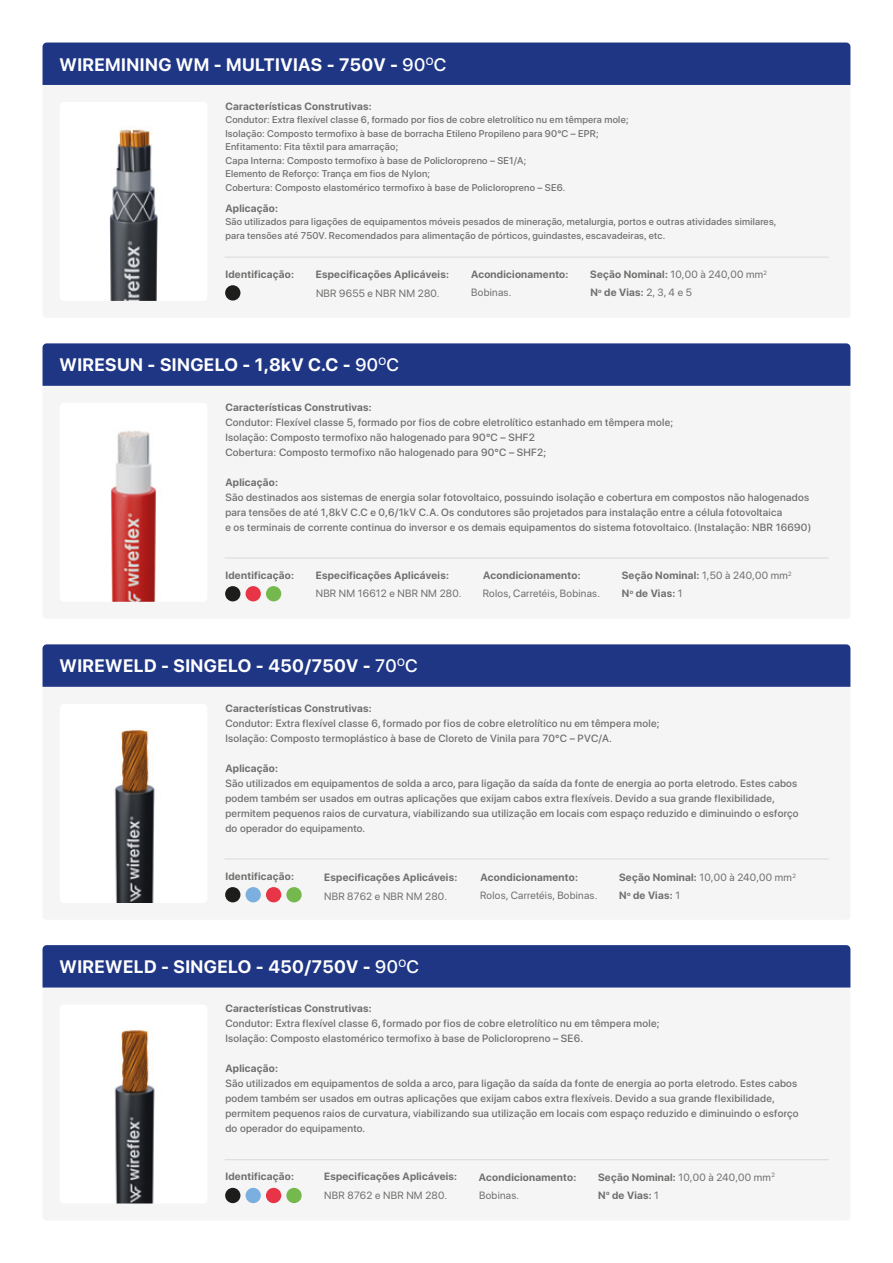
<style>
.page{position:relative;width:893px;height:1263px;background:#fff}
.page>*{position:absolute;margin:0;border:0;box-sizing:border-box;transform-origin:0 0}
.t1{font:700 18px "SF Pro Display";letter-spacing:.025em;color:#fff}
.t2{font:500 10.5px/15px "SF Pro Display";letter-spacing:.025em;color:#6f6f6e}
.t3{font:700 10.5px/18.1px "SF Pro Display";letter-spacing:.025em;color:#6f6f6e}
.t4{font:10.5px "SF Pro Display";letter-spacing:.025em;color:#6f6f6e}
.t5{font:500 9.75px/13.5px "SF Pro Display";letter-spacing:.025em;color:#6f6f6e}
.s1{font-weight:500}
.s2{font-weight:400}
</style>
<div class="page">
<div style="left:43px;top:43px;width:807px;height:42px;background:#1f3685"></div>
<div style="left:43px;top:343px;width:807px;height:43px;background:#1f3685"></div>
<hr style="left:225px;top:558px;width:604px;height:1px;background:#d9d9d9">
<div style="left:43px;top:644px;width:807px;height:43px;background:#1f3685"></div>
<hr style="left:225px;top:859px;width:604px;height:1px;background:#d9d9d9">
<div style="left:43px;top:987px;width:807px;height:217px;background:#f5f5f5"></div>
<div style="left:43px;top:945px;width:807px;height:42px;background:#1f3685"></div>
<hr style="left:225px;top:1159px;width:604px;height:1px;background:#d9d9d9">
<hr style="left:225px;top:257px;width:604px;height:1px;background:#d9d9d9">
<div style="left:225px;top:887px;width:15px;height:15px;background:#1d1d1b;border-radius:50%"></div>
<div style="left:246px;top:887px;width:15px;height:15px;background:#7bafdf;border-radius:50%"></div>
<div style="left:266px;top:887px;width:15px;height:15px;background:#e73446;border-radius:50%"></div>
<div style="left:286px;top:887px;width:16px;height:15px;background:#75b94e;border-radius:50%"></div>
<div style="left:225px;top:1188px;width:15px;height:15px;background:#1d1d1b;border-radius:50%"></div>
<div style="left:246px;top:1188px;width:15px;height:15px;background:#7bafdf;border-radius:50%"></div>
<div style="left:266px;top:1188px;width:15px;height:15px;background:#e73446;border-radius:50%"></div>
<div style="left:286px;top:1188px;width:16px;height:15px;background:#75b94e;border-radius:50%"></div>
<div style="left:225px;top:586px;width:15px;height:15px;background:#1d1d1b;border-radius:50%"></div>
<div style="left:246px;top:586px;width:15px;height:15px;background:#e73446;border-radius:50%"></div>
<div style="left:266px;top:586px;width:15px;height:15px;background:#75b94e;border-radius:50%"></div>
<div style="left:225px;top:285px;width:15px;height:16px;background:#1d1d1b;border-radius:50%"></div>
<img style="left:109px;top:126px;width:49px;height:175px">
<img style="left:110px;top:430px;width:50px;height:172px">
<img style="left:114px;top:728px;width:41px;height:175px">
<img style="left:60px;top:1004px;width:147px;height:199px">
<h1 class="t1" style="left:60px;top:51px;width:388px">WIREMINING WM - MULTIVIAS - 750V - <span class="s1">90</span><sup>O</sup><span class="s1">C</span></h1>
<p class="t3" style="left:225px;top:97px;width:148px">Características Construtivas:</p>
<p class="t5" style="left:225px;top:113px;width:405px">Condutor: Extra flexível classe 6, formado por fios de cobre eletrolítico nu em têmpera mole; Isolação: Composto termofixo à base de borracha Etileno Propileno para 90°C – EPR; Enfitamento: Fita têxtil para amarração;<br>Capa Interna: Composto termofixo à base de Policloropreno – SE1/A;<br>Elemento de Reforço: Trança em fios de Nylon;<br>Cobertura: Composto elastomérico termofixo à base de Policloropreno – SE6.</p>
<p class="t3" style="left:225px;top:199px;width:54px">Aplicação:</p>
<p class="t5" style="left:225px;top:215px;width:553px">São utilizados para ligações de equipamentos móveis pesados de mineração, metalurgia, portos e outras atividades similares, para tensões até 750V. Recomendados para alimentação de pórticos, guindastes, escavadeiras, etc.</p>
<p class="t3" style="left:225px;top:265px;width:70px">Identificação:</p>
<p class="t3" style="left:316px;top:265px;width:135px">Especificações Aplicáveis:</p>
<p class="t4" style="left:316px;top:285px;width:125px">NBR 9655 e NBR NM 280.</p>
<p class="t3" style="left:471px;top:265px;width:99px">Acondicionamento:</p>
<p class="t4" style="left:471px;top:285px;width:42px">Bobinas.</p>
<p class="t3" style="left:590px;top:265px;width:178px">Seção Nominal: <span class="s2">10,00 à 240,00 mm</span><sup>2<br></sup>N<sup>o</sup> de Vias: <span class="s2">2, 3, 4 e 5</span></p>
<h1 class="t1" style="left:60px;top:352px;width:341px">WIRESUN - SINGELO - 1,8kV C.C - <span class="s1">90</span><sup>O</sup><span class="s1">C</span></h1>
<p class="t3" style="left:225px;top:397px;width:148px">Características Construtivas:</p>
<p class="t2" style="left:225px;top:414px;width:449px">Condutor: Flexível classe 5, formado por fios de cobre eletrolítico estanhado em têmpera mole;<br>Isolação: Composto termofixo não halogenado para 90°C – SHF2<br>Cobertura: Composto termofixo não halogenado para 90°C – SHF2;</p>
<p class="t3" style="left:225px;top:473px;width:54px">Aplicação:</p>
<p class="t2" style="left:225px;top:489px;width:587px">São destinados aos sistemas de energia solar fotovoltaico, possuindo isolação e cobertura em compostos não halogenados para tensões de até 1,8kV C.C e 0,6/1kV C.A. Os condutores são projetados para instalação entre a célula fotovoltaica<br>e os terminais de corrente continua do inversor e os demais equipamentos do sistema fotovoltaico. (Instalação: NBR 16690)</p>
<p class="t3" style="left:225px;top:565px;width:70px">Identificação:</p>
<p class="t3" style="left:316px;top:565px;width:135px">Especificações Aplicáveis:</p>
<p class="t4" style="left:316px;top:586px;width:147px">NBR NM 16612 e NBR NM 280.</p>
<p class="t3" style="left:483px;top:565px;width:99px">Acondicionamento:</p>
<p class="t4" style="left:483px;top:585px;width:119px">Rolos, Carretéis, Bobinas.</p>
<p class="t3" style="left:622px;top:566px;width:171px">Seção Nominal: <span class="s2">1,50 à 240,00 mm</span><sup>2<br></sup>N<sup>o</sup> de Vias: <span class="s2">1</span></p>
<h1 class="t1" style="left:60px;top:653px;width:360px">WIREWELD - SINGELO - 450/750V - <span class="s1">70</span><sup>O</sup><span class="s1">C</span></h1>
<p class="t3" style="left:225px;top:698px;width:148px">Características Construtivas:</p>
<p class="t2" style="left:225px;top:715px;width:436px">Condutor: Extra flexível classe 6, formado por fios de cobre eletrolítico nu em têmpera mole;<br>Isolação: Composto termoplástico à base de Cloreto de Vinila para 70°C – PVC/A.</p>
<p class="t3" style="left:225px;top:758px;width:54px">Aplicação:</p>
<p class="t2" style="left:225px;top:775px;width:575px">São utilizados em equipamentos de solda a arco, para ligação da saída da fonte de energia ao porta eletrodo. Estes cabos podem também ser usados em outras aplicações que exijam cabos extra flexíveis. Devido a sua grande flexibilidade, permitem pequenos raios de curvatura, viabilizando sua utilização em locais com espaço reduzido e diminuindo o esforço do operador do equipamento.</p>
<p class="t3" style="left:225px;top:866px;width:70px">Identificação:</p>
<p class="t3" style="left:324px;top:868px;width:135px">Especificações Aplicáveis:</p>
<p class="t4" style="left:324px;top:888px;width:124px">NBR 8762 e NBR NM 280.</p>
<h1 class="t1" style="left:60px;top:954px;width:361px">WIREWELD - SINGELO - 450/750V - <span class="s1">90</span><sup>O</sup><span class="s1">C</span></h1>
<p class="t3" style="left:481px;top:868px;width:99px">Acondicionamento:</p>
<p class="t4" style="left:480px;top:888px;width:119px">Rolos, Carretéis, Bobinas.</p>
<p class="t3" style="left:619px;top:868px;width:178px">Seção Nominal: <span class="s2">10,00 à 240,00 mm</span><sup>2<br></sup>N<sup>o</sup> de Vias: <span class="s2">1</span></p>
<p class="t3" style="left:225px;top:999px;width:148px">Características Construtivas:</p>
<p class="t2" style="left:225px;top:1016px;width:436px">Condutor: Extra flexível classe 6, formado por fios de cobre eletrolítico nu em têmpera mole;<br>Isolação: Composto elastomérico termofixo à base de Policloropreno – SE6.</p>
<p class="t3" style="left:225px;top:1059px;width:54px">Aplicação:</p>
<p class="t2" style="left:225px;top:1076px;width:575px">São utilizados em equipamentos de solda a arco, para ligação da saída da fonte de energia ao porta eletrodo. Estes cabos podem também ser usados em outras aplicações que exijam cabos extra flexíveis. Devido a sua grande flexibilidade, permitem pequenos raios de curvatura, viabilizando sua utilização em locais com espaço reduzido e diminuindo o esforço do operador do equipamento.</p>
<p class="t3" style="left:225px;top:1167px;width:70px">Identificação:</p>
<p class="t3" style="left:324px;top:1167px;width:135px">Especificações Aplicáveis:</p>
<p class="t4" style="left:324px;top:1188px;width:124px">NBR 8762 e NBR NM 280.</p>
<p class="t3" style="left:479px;top:1167px;width:99px">Acondicionamento:</p>
<p class="t4" style="left:479px;top:1187px;width:42px">Bobinas.</p>
<p class="t3" style="left:598px;top:1167px;width:178px">Seção Nominal: <span class="s2">10,00 à 240,00 mm</span><sup>2<br></sup>N<sup>o</sup> de Vias: <span class="s2">1</span></p>
</div>
